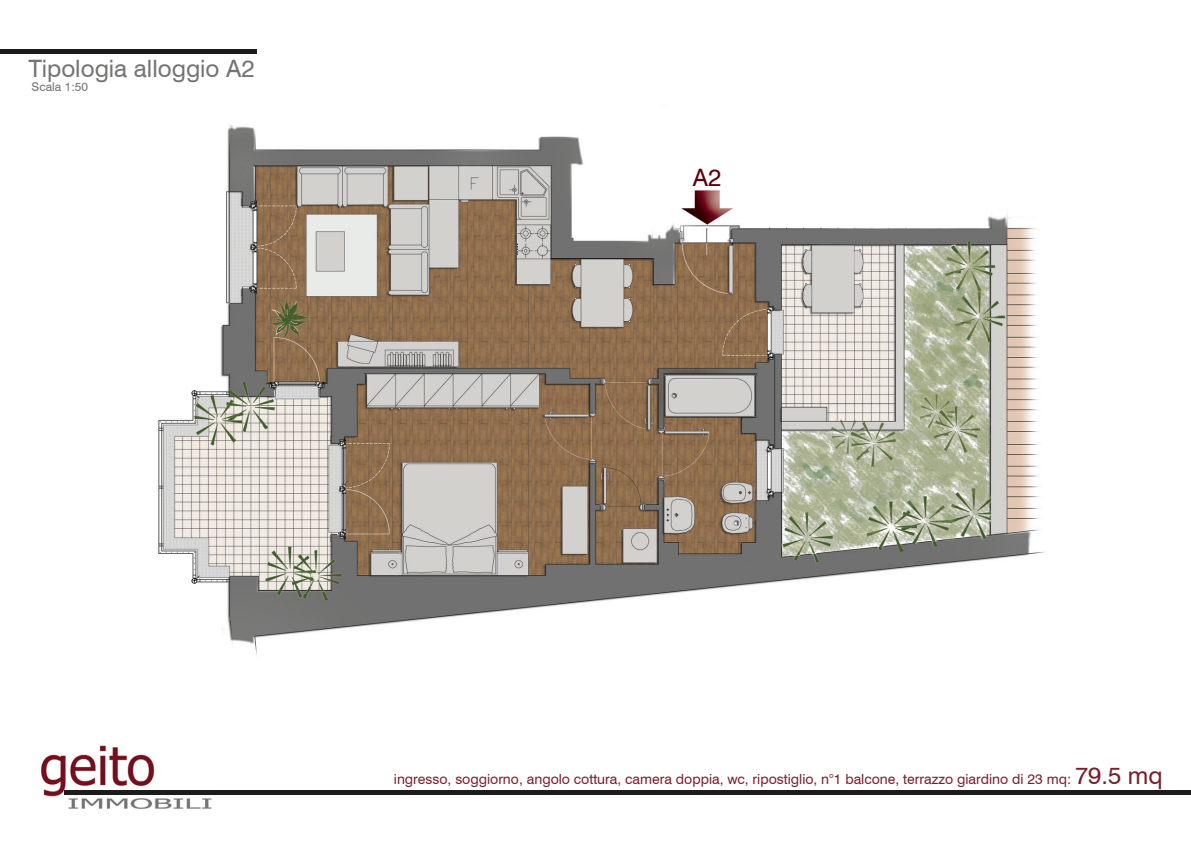
<style>
.page{position:relative;width:1191px;height:842px;background:#fff}
.page>*{position:absolute;margin:0;border:0;box-sizing:border-box;transform-origin:0 0}
.t1{font:24px "Swiss 721 BT";color:#747473}
.t2{font:24px "Swiss 721 BT";color:#5c0110}
.t3{font:14px "Swiss 721 BT";color:#77202d}
.t4{font:12px "Swiss 721 BT";color:#747473}
.s1{font-size:24px}
</style>
<div class="page">
<img style="left:158px;top:125px;width:887px;height:531px">
<img style="left:41px;top:745px;width:190px;height:65px">
<hr style="left:64px;top:790px;width:1127px;height:4px;background:#1e1b1c">
<div style="left:0;top:49px;width:257px;height:5px;background:#1e1b1c"></div>
<div style="left:589px;top:121px;width:67px;height:64px;background:#fff"></div>
<h1 class="t1" style="left:28px;top:54px;width:228px">Tipologia alloggio A2</h1>
<p class="t4" style="left:32px;top:80px;width:58px">Scala 1:50</p>
<h1 class="t2" style="left:692px;top:162px;width:30px">A2</h1>
<p class="t3" style="left:394px;top:770px;width:770px">ingresso, soggiorno, angolo cottura, camera doppia, wc, ripostiglio, n°1 balcone, terrazzo giardino di 23 mq: <span class="s1">79.5 mq</span></p>
</div>
